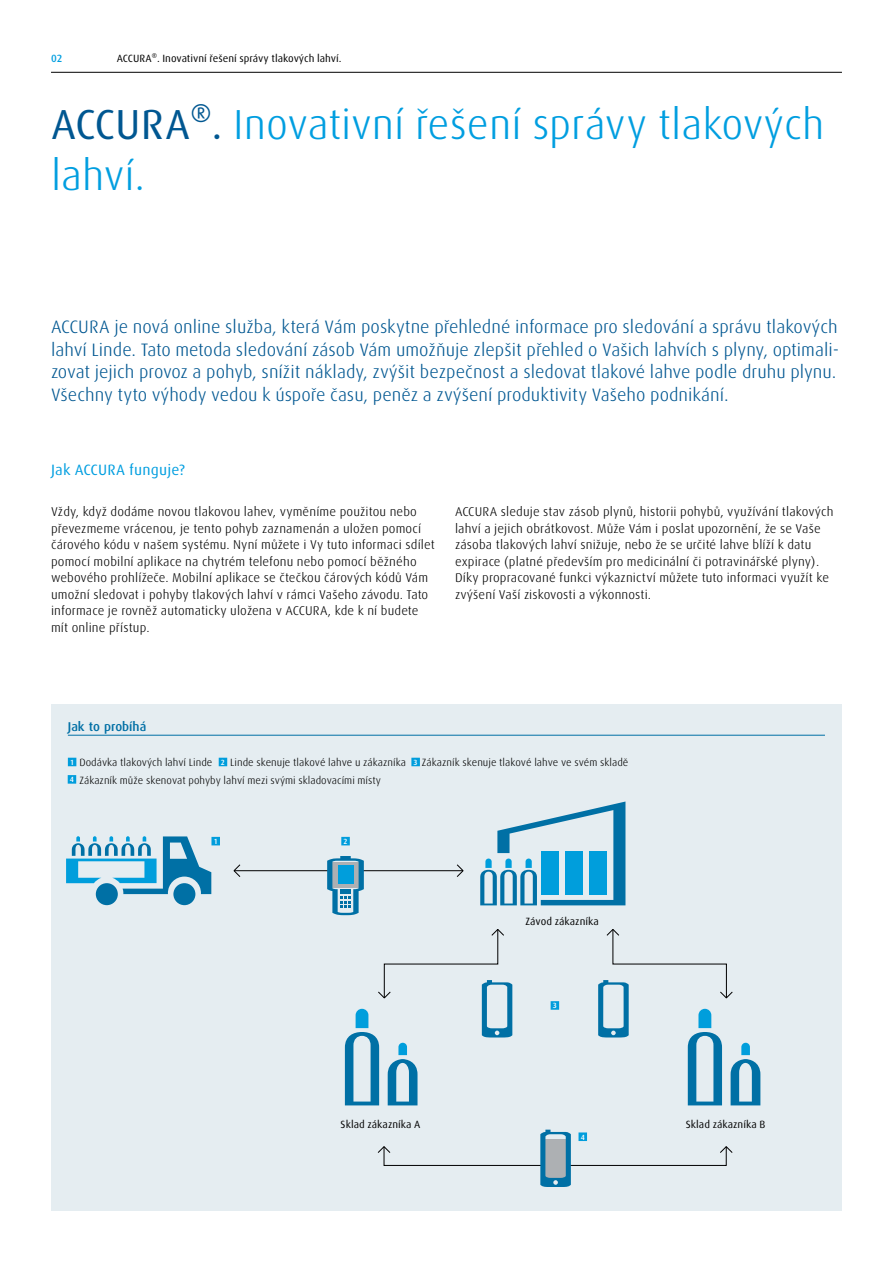
<style>
.page{position:relative;width:893px;height:1263px;background:#fff}
.page>*{position:absolute;margin:0;border:0;box-sizing:border-box;transform-origin:0 0}
.t1{font:300 42px/50.4px "Linde Dax Global";color:#009ee0}
.t2{font:300 18px/22.5px "Linde Dax Global";color:#005791}
.t3{font:15px "Linde Dax Global";letter-spacing:.01em;color:#009ee0}
.t4{font:300 12.75px/16.5px "Linde Dax Global";letter-spacing:.01em;color:#000}
.t5{font:500 12.75px "Linde Dax Global";color:#006fa5}
.t6{font:300 10.5px "Linde Dax Global";color:#000}
.t7{font:10.5px "Linde Dax Global";color:#000}
.t8{font:500 10.5px "Linde Dax Global";color:#009ee0}
.t9{font:500 7.5px "Linde Dax Global";color:#fff}
.s1{font-weight:400;color:#005791}
</style>
<div class="page">
<hr style="left:51px;top:72px;width:791px;height:1px;background:#000">
<div style="left:51px;top:705px;width:791px;height:506px;background:#e5edf1"></div>
<div style="left:68px;top:758px;width:8px;height:8px;background:#009ddc"></div>
<div style="left:219px;top:758px;width:8px;height:8px;background:#009ddc"></div>
<div style="left:411px;top:758px;width:9px;height:8px;background:#009ddc"></div>
<div style="left:68px;top:775px;width:8px;height:9px;background:#009ddc"></div>
<hr style="left:68px;top:735px;width:757px;height:1px;background:#006fa5">
<svg style="left:480px;top:801px;width:145px;height:104px"></svg>
<div style="left:173px;top:883px;width:22px;height:22px;background:#0070a5;border-radius:50%"></div>
<div style="left:96px;top:883px;width:22px;height:22px;background:#0070a5;border-radius:50%"></div>
<svg style="left:66px;top:836px;width:145px;height:58px"></svg>
<hr style="left:234px;top:870px;width:229px;height:1px;background:#000">
<svg style="left:233px;top:864px;width:8px;height:13px"></svg>
<svg style="left:456px;top:864px;width:8px;height:13px"></svg>
<svg style="left:327px;top:856px;width:37px;height:59px"></svg>
<div style="left:384px;top:1146px;width:343px;height:20px;border:1px solid #000"></div>
<svg style="left:377px;top:1146px;width:14px;height:8px"></svg>
<svg style="left:719px;top:1146px;width:14px;height:8px"></svg>
<svg style="left:540px;top:1130px;width:31px;height:56px;background:#679ab3"></svg>
<svg style="left:345px;top:929px;width:167px;height:176px"></svg>
<svg style="left:598px;top:929px;width:162px;height:176px"></svg>
<div style="left:551px;top:1001px;width:8px;height:9px;background:#009ddc"></div>
<div style="left:211px;top:837px;width:9px;height:8px;background:#009ddc"></div>
<div style="left:341px;top:837px;width:9px;height:8px;background:#009ddc"></div>
<div style="left:578px;top:1132px;width:9px;height:9px;background:#009ddc"></div>
<p class="t8" style="left:51px;top:53px;width:13px">02</p>
<p class="t7" style="left:117px;top:53px;width:226px">ACCURA®. Inovativní řešení správy tlakových lahví.</p>
<h1 class="t1" style="left:51px;top:100px;width:775px"><span class="s1">ACCURA®.</span> Inovativní řešení správy tlakových lahví.</h1>
<p class="t2" style="left:51px;top:316px;width:790px">ACCURA je nová online služba, která Vám poskytne přehledné informace pro sledování a správu tlakových lahví Linde. Tato metoda sledování zásob Vám umožňuje zlepšit přehled o Vašich lahvích s plyny, optimali&shy;zovat jejich provoz a pohyb, snížit náklady, zvýšit bezpečnost a sledovat tlakové lahve podle druhu plynu.<br>Všechny tyto výhody vedou k úspoře času, peněz a zvýšení produktivity Vašeho podnikání.</p>
<p class="t3" style="left:51px;top:461px;width:135px">Jak ACCURA funguje?</p>
<p class="t4" style="left:51px;top:503px;width:385px">Vždy, když dodáme novou tlakovou lahev, vyměníme použitou nebo převezmeme vrácenou, je tento pohyb zaznamenán a uložen pomocí čárového kódu v našem systému. Nyní můžete i Vy tuto informaci sdílet pomocí mobilní aplikace na chytrém telefonu nebo pomocí běžného webového prohlížeče. Mobilní aplikace se čtečkou čárových kódů Vám umožní sledovat i pohyby tlakových lahví v rámci Vašeho závodu. Tato informace je rovněž automaticky uložena v ACCURA, kde k ní budete mít online přístup.</p>
<p class="t4" style="left:455px;top:503px;width:380px">ACCURA sleduje stav zásob plynů, historii pohybů, využívání tlakových lahví a jejich obrátkovost. Může Vám i poslat upozornění, že se Vaše zásoba tlakových lahví snižuje, nebo že se určité lahve blíží k datu expirace (platné především pro medicinální či potravinářské plyny).<br>Díky propracované funkci výkaznictví můžete tuto informaci využít ke zvýšení Vaší ziskovosti a výkonnosti.</p>
<p class="t5" style="left:68px;top:719px;width:80px">Jak to probíhá</p>
<p class="t6" style="left:79px;top:756px;width:135px">Dodávka tlakových lahví Linde</p>
<p class="t6" style="left:230px;top:756px;width:177px">Linde skenuje tlakové lahve u zákazníka</p>
<p class="t6" style="left:422px;top:756px;width:208px">Zákazník skenuje tlakové lahve ve svém skladě</p>
<p class="t6" style="left:79px;top:774px;width:303px">Zákazník může skenovat pohyby lahví mezi svými skladovacími místy</p>
<p class="t9" style="left:70px;top:758px;width:6px">1</p>
<p class="t9" style="left:221px;top:758px;width:6px">2</p>
<p class="t9" style="left:414px;top:758px;width:6px">3</p>
<p class="t9" style="left:70px;top:775px;width:6px">4</p>
<p class="t9" style="left:214px;top:837px;width:6px">1</p>
<p class="t9" style="left:343px;top:837px;width:6px">2</p>
<p class="t7" style="left:525px;top:915px;width:75px">Závod zákazníka</p>
<p class="t9" style="left:553px;top:1001px;width:6px">3</p>
<p class="t7" style="left:341px;top:1118px;width:81px">Sklad zákazníka A</p>
<p class="t7" style="left:686px;top:1118px;width:81px">Sklad zákazníka B</p>
<p class="t9" style="left:581px;top:1133px;width:6px">4</p>
</div>
